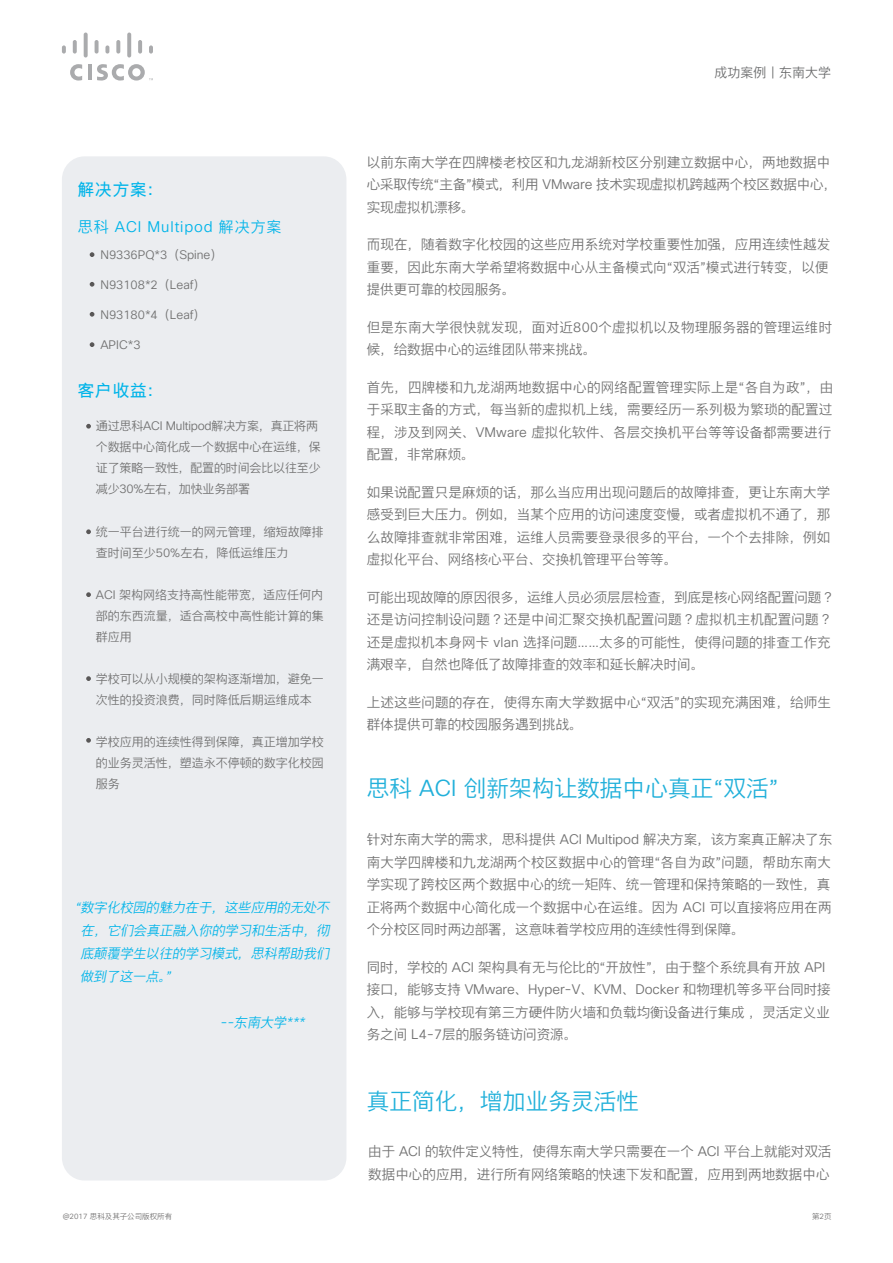
<style>
.page{position:relative;width:893px;height:1263px;background:#fff}
.page>*{position:absolute;margin:0;border:0;box-sizing:border-box;transform-origin:0 0}
.t1{font:22.5px "Cisco Sans CHS Light";letter-spacing:.01em;color:#21b0da}
.t2{font:16.5px "Cisco Sans CHS";letter-spacing:.06em;color:#00b4e9}
.t3{font:15px "Cisco Sans CHS Light";letter-spacing:.06em;color:#00b4e9}
.t4{font:13.5px/22.5px "Cisco Sans CHS Light";letter-spacing:.005em;color:#717171}
.t5{font:italic 13.35px/22.8px "Cisco Sans CHS Light";color:#00b4e9;text-align:justify}
.t6{font:12.9px "Cisco Sans CHS Light";color:#696a6b}
.t7{font:12px/21px "Cisco Sans CHS Light";color:#717171}
.t8{font:7.5px "Cisco Sans CHS Light";color:#727171}
</style>
<div class="page">
<div style="left:62px;top:156px;width:284px;height:1024px;background:#ebedf0;border-radius:23px"></div>
<hr style="left:88px;top:64px;width:4px;height:16px;background:#aaabad">
<svg style="left:70px;top:64px;width:12px;height:17px"></svg>
<svg style="left:62px;top:45px;width:4px;height:9px"></svg>
<svg style="left:73px;top:40px;width:4px;height:14px"></svg>
<svg style="left:84px;top:33px;width:4px;height:25px"></svg>
<svg style="left:95px;top:40px;width:4px;height:14px"></svg>
<svg style="left:105px;top:45px;width:4px;height:9px"></svg>
<svg style="left:116px;top:40px;width:4px;height:14px"></svg>
<svg style="left:127px;top:33px;width:4px;height:25px"></svg>
<hr style="left:138px;top:40px;width:4px;height:14px;background:#aaabad;border-radius:2px">
<svg style="left:149px;top:45px;width:4px;height:9px"></svg>
<svg style="left:97px;top:64px;width:56px;height:17px"></svg>
<svg style="left:90px;top:252px;width:4px;height:5px"></svg>
<svg style="left:90px;top:282px;width:4px;height:5px"></svg>
<svg style="left:90px;top:312px;width:4px;height:5px"></svg>
<svg style="left:90px;top:342px;width:4px;height:5px"></svg>
<svg style="left:86px;top:424px;width:5px;height:5px"></svg>
<svg style="left:86px;top:529px;width:5px;height:5px"></svg>
<svg style="left:86px;top:592px;width:5px;height:5px"></svg>
<svg style="left:86px;top:676px;width:5px;height:5px"></svg>
<svg style="left:86px;top:738px;width:5px;height:5px"></svg>
<p class="t2" style="left:78px;top:179px;width:88px">解决方案：</p>
<p class="t3" style="left:78px;top:220px;width:205px">思科 ACI Multipod 解决方案</p>
<p class="t7" style="left:100px;top:245px;width:124px">N9336PQ*3（Spine）</p>
<p class="t7" style="left:100px;top:275px;width:107px">N93108*2（Leaf）</p>
<p class="t7" style="left:100px;top:305px;width:107px">N93180*4（Leaf）</p>
<p class="t7" style="left:100px;top:335px;width:42px">APIC*3</p>
<p class="t2" style="left:78px;top:380px;width:88px">客户收益：</p>
<p class="t7" style="left:96px;top:416px;width:226px">通过思科ACI Multipod解决方案，真正将两个数据中心简化成一个数据中心在运维，保证了策略一致性，配置的时间会比以往至少减少30%左右，加快业务部署</p>
<p class="t7" style="left:96px;top:521px;width:229px">统一平台进行统一的网元管理，缩短故障排查时间至少50%左右，降低运维压力</p>
<p class="t7" style="left:96px;top:584px;width:229px;text-align:justify">ACI 架构网络支持高性能带宽，适应任何内部的东西流量，适合高校中高性能计算的集群应用</p>
<p class="t7" style="left:96px;top:668px;width:229px">学校可以从小规模的架构逐渐增加，避免一次性的投资浪费，同时降低后期运维成本</p>
<p class="t7" style="left:96px;top:731px;width:229px;text-align:justify">学校应用的连续性得到保障，真正增加学校的业务灵活性，塑造永不停顿的数字化校园服务</p>
<p class="t5" style="left:80px;top:897px;width:253px;text-indent:-5px">“数字化校园的魅力在于，这些应用的无处不在，它们会真正融入你的学习和生活中，彻底颠覆学生以往的学习模式，思科帮助我们做到了这一点。”</p>
<p class="t5" style="left:220px;top:1011px;width:89px">--东南大学***</p>
<p class="t6" style="left:715px;top:67px;width:118px">成功案例丨东南大学</p>
<p class="t4" style="left:367px;top:152px;width:472px">以前东南大学在四牌楼老校区和九龙湖新校区分别建立数据中心，两地数据中心采取传统“主备”模式，利用 VMware 技术实现虚拟机跨越两个校区数据中心，实现虚拟机漂移。</p>
<p class="t4" style="left:367px;top:234px;width:465px;text-align:justify">而现在，随着数字化校园的这些应用系统对学校重要性加强，应用连续性越发重要，因此东南大学希望将数据中心从主备模式向“双活”模式进行转变，以便提供更可靠的校园服务。</p>
<p class="t4" style="left:367px;top:317px;width:467px">但是东南大学很快就发现，面对近800个虚拟机以及物理服务器的管理运维时候，给数据中心的运维团队带来挑战。</p>
<p class="t4" style="left:367px;top:377px;width:468px">首先，四牌楼和九龙湖两地数据中心的网络配置管理实际上是“各自为政”，由于采取主备的方式，每当新的虚拟机上线，需要经历一系列极为繁琐的配置过程，涉及到网关、VMware 虚拟化软件、各层交换机平台等等设备都需要进行配置，非常麻烦。</p>
<p class="t4" style="left:367px;top:482px;width:465px;text-align:justify">如果说配置只是麻烦的话，那么当应用出现问题后的故障排查，更让东南大学感受到巨大压力。例如，当某个应用的访问速度变慢，或者虚拟机不通了，那么故障排查就非常困难，运维人员需要登录很多的平台，一个个去排除，例如虚拟化平台、网络核心平台、交换机管理平台等等。</p>
<p class="t4" style="left:367px;top:587px;width:469px">可能出现故障的原因很多，运维人员必须层层检查，到底是核心网络配置问题？还是访问控制设问题？还是中间汇聚交换机配置问题？虚拟机主机配置问题？还是虚拟机本身网卡 vlan 选择问题……太多的可能性，使得问题的排查工作充满艰辛，自然也降低了故障排查的效率和延长解决时间。</p>
<p class="t4" style="left:367px;top:692px;width:466px">上述这些问题的存在，使得东南大学数据中心“双活”的实现充满困难，给师生群体提供可靠的校园服务遇到挑战。</p>
<h1 class="t1" style="left:367px;top:778px;width:414px">思科 ACI 创新架构让数据中心真正“双活”</h1>
<p class="t4" style="left:367px;top:829px;width:467px">针对东南大学的需求，思科提供 ACI Multipod 解决方案，该方案真正解决了东南大学四牌楼和九龙湖两个校区数据中心的管理“各自为政”问题，帮助东南大学实现了跨校区两个数据中心的统一矩阵、统一管理和保持策略的一致性，真正将两个数据中心简化成一个数据中心在运维。因为 ACI 可以直接将应用在两个分校区同时两边部署，这意味着学校应用的连续性得到保障。</p>
<p class="t4" style="left:367px;top:956px;width:466px">同时，学校的 ACI 架构具有无与伦比的“开放性”，由于整个系统具有开放 API接口，能够支持 VMware、Hyper-V、KVM、Docker 和物理机等多平台同时接入，能够与学校现有第三方硬件防火墙和负载均衡设备进行集成 ，灵活定义业务之间 L4-7层的服务链访问资源。</p>
<h1 class="t1" style="left:367px;top:1091px;width:274px">真正简化，增加业务灵活性</h1>
<p class="t4" style="left:368px;top:1141px;width:465px">由于 ACI 的软件定义特性，使得东南大学只需要在一个 ACI 平台上就能对双活数据中心的应用，进行所有网络策略的快速下发和配置，应用到两地数据中心</p>
<p class="t8" style="left:63px;top:1213px;width:111px">@2017 思科及其子公司版权所有</p>
<p class="t8" style="left:812px;top:1213px;width:21px">第2页</p>
</div>
